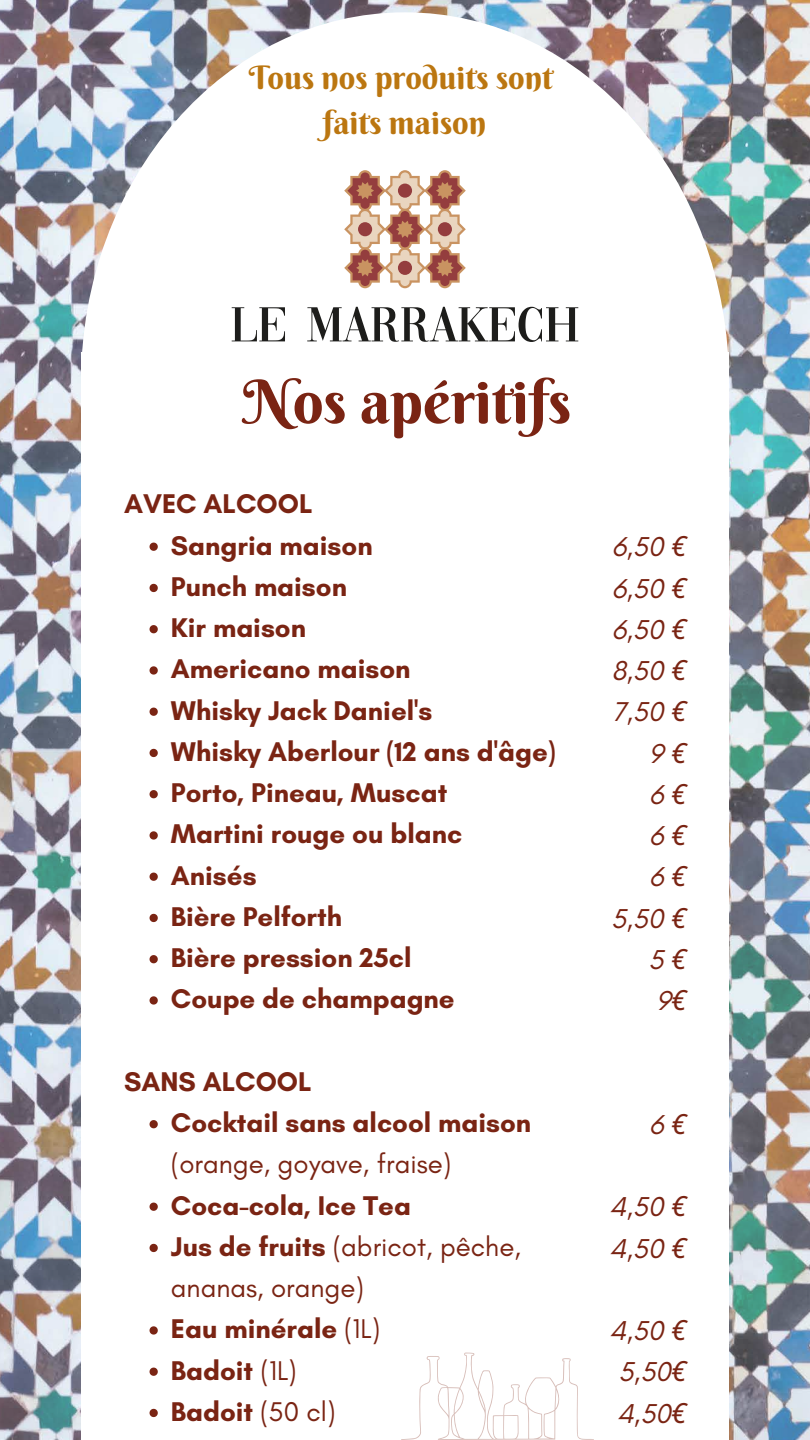
<style>
.page{position:relative;width:810px;height:1440px;background:#fff}
.page>*{position:absolute;margin:0;border:0;box-sizing:border-box;transform-origin:0 0}
.t1{font:60.3px "Berkshire Swash";color:#7a2413}
.t2{font:32.3px/45px "Berkshire Swash";color:#bb7610;text-align:center}
.t3{font:italic 27.8px/41.2px "Glacial Indifference";color:#7a2413;text-align:right}
.t4{font:700 27.6px/41.2px "Glacial Indifference";color:#7a2413}
.t5{font:27.6px "Glacial Indifference";color:#7a2413}
.s1{font-weight:400}
.s2{font-family:"Noto Sans"}
</style>
<div class="page">
<img style="left:0;top:0;width:810px;height:1440px">
<svg style="left:81px;top:12px;width:648px;height:341px"></svg>
<div style="left:81px;top:353px;width:648px;height:1087px;background:#fff"></div>
<svg style="left:150px;top:543px;width:8px;height:8px"></svg>
<svg style="left:150px;top:584px;width:8px;height:8px"></svg>
<svg style="left:150px;top:625px;width:8px;height:8px"></svg>
<svg style="left:150px;top:666px;width:8px;height:9px"></svg>
<svg style="left:150px;top:708px;width:8px;height:8px"></svg>
<svg style="left:150px;top:749px;width:8px;height:8px"></svg>
<svg style="left:150px;top:790px;width:8px;height:8px"></svg>
<svg style="left:150px;top:831px;width:8px;height:9px"></svg>
<svg style="left:150px;top:873px;width:8px;height:8px"></svg>
<svg style="left:150px;top:914px;width:8px;height:8px"></svg>
<svg style="left:150px;top:955px;width:8px;height:8px"></svg>
<svg style="left:150px;top:996px;width:8px;height:9px"></svg>
<svg style="left:150px;top:1120px;width:8px;height:8px"></svg>
<svg style="left:150px;top:1203px;width:8px;height:8px"></svg>
<svg style="left:150px;top:1244px;width:8px;height:8px"></svg>
<svg style="left:150px;top:1326px;width:8px;height:9px"></svg>
<svg style="left:150px;top:1368px;width:8px;height:8px"></svg>
<svg style="left:150px;top:1409px;width:8px;height:8px"></svg>
<svg style="left:401px;top:1353px;width:193px;height:87px"></svg>
<div style="left:199px;top:189px;width:387px;height:144px;background:#fff"></div>
<svg style="left:344px;top:170px;width:122px;height:118px"></svg>
<svg style="left:232px;top:307px;width:53px;height:34px"></svg>
<svg style="left:307px;top:307px;width:271px;height:35px"></svg>
<p class="t2" style="left:249px;top:55px;width:306px">Tous nos produits sont faits maison</p>
<h1 class="t1" style="left:244px;top:364px;width:329px">Nos apéritifs</h1>
<p class="t4" style="left:171px;top:483px;width:386px;text-indent:-47px">AVEC ALCOOL<br>Sangria maison<br>Punch maison<br>Kir maison<br>Americano maison<br>Whisky Jack Daniel's<br>Whisky Aberlour (12 ans d'âge)<br>Porto, Pineau, Muscat<br>Martini rouge ou blanc<br>Anisés<br>Bière Pelforth<br>Bière pression 25cl<br>Coupe de champagne</p>
<p class="t4" style="left:171px;top:1061px;width:362px;text-indent:-47px">SANS ALCOOL<br>Cocktail sans alcool maison</p>
<p class="t5" style="left:171px;top:1149px;width:282px">(orange, goyave, fraise)</p>
<p class="t4" style="left:171px;top:1184px;width:351px">Coca-cola, Ice Tea<br>Jus de fruits <span class="s1">(abricot, pêche, ananas, orange)<br></span>Eau minérale <span class="s1">(1L)<br></span>Badoit <span class="s1">(1L)<br></span>Badoit <span class="s1">(50 cl)</span></p>
<p class="t3" style="left:611px;top:527px;width:77px">6,50 <span class="s2">€<br></span>6,50 <span class="s2">€<br></span>6,50 <span class="s2">€<br></span>8,50 <span class="s2">€<br></span>7,50 <span class="s2">€<br></span>9 <span class="s2">€<br></span>6 <span class="s2">€<br></span>6 <span class="s2">€<br></span>6 <span class="s2">€<br></span>5,50 <span class="s2">€<br></span>5 <span class="s2">€<br></span>9<span class="s2">€</span></p>
<p class="t3" style="left:649px;top:1105px;width:39px">6 <span class="s2">€</span></p>
<p class="t3" style="left:610px;top:1187px;width:78px;text-align:left">4,50 <span class="s2">€<br></span>4,50 <span class="s2">€</span></p>
<p class="t3" style="left:610px;top:1311px;width:78px;text-align:justify">4,50 <span class="s2">€ </span>5,50<span class="s2">€ </span>4,50<span class="s2">€</span></p>
</div>
